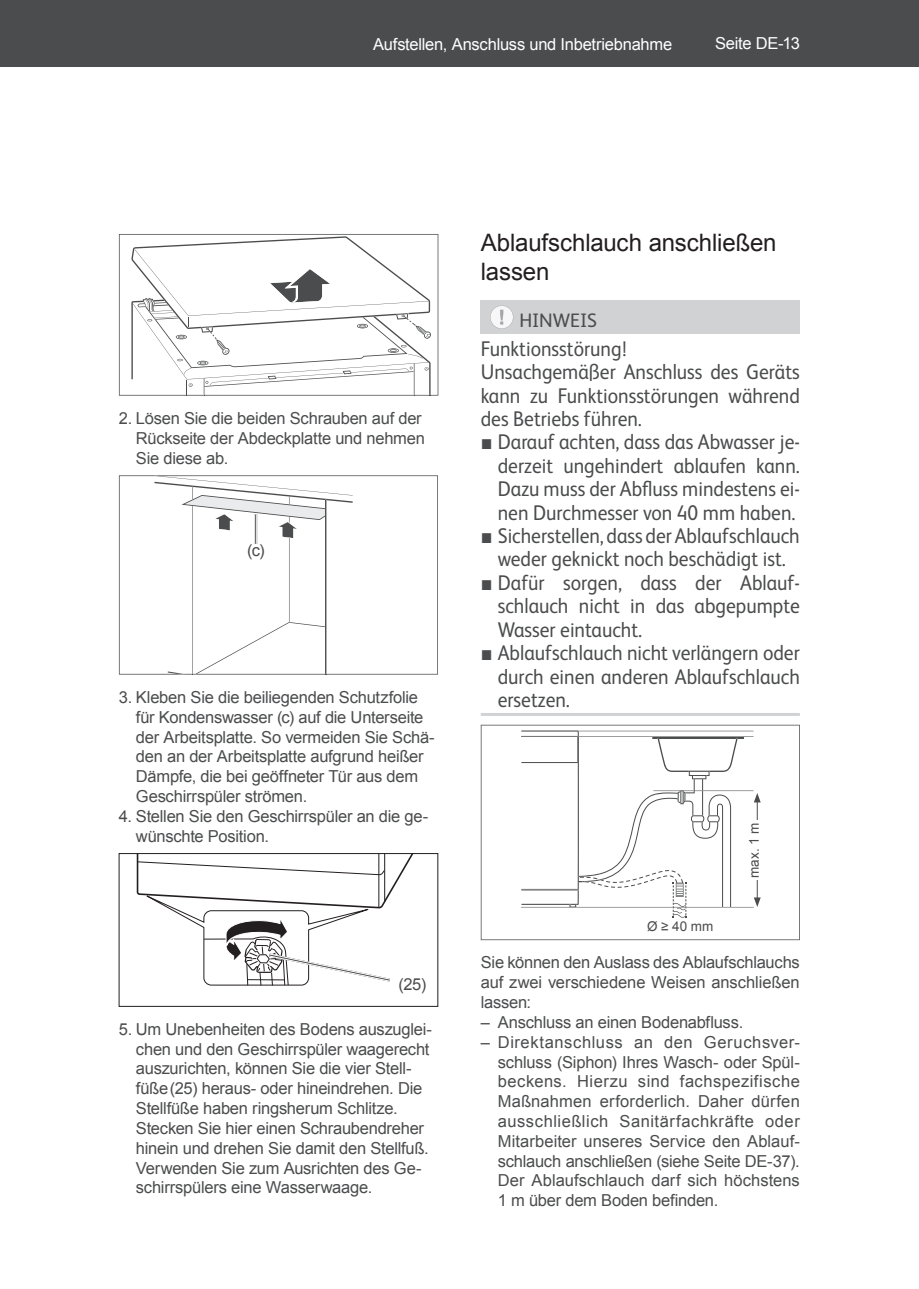
<style>
.page{position:relative;width:919px;height:1289px;background:#fff}
.page>*{position:absolute;margin:0;border:0;box-sizing:border-box;transform-origin:0 0}
.t1{font:24px/28.8px "Arial";letter-spacing:-.01em;color:#231f20}
.t2{font:21.3px/23.4px "FS Albert";color:#4b4c4d;text-align:justify;scale:.92 1}
.t3{font:19.5px "FS Albert";letter-spacing:-.005em;color:#4b4c4d}
.t4{font:16.5px/19.8px "Arial";letter-spacing:-.015em;color:#4b4c4d}
.t5{font:16.5px "Arial";letter-spacing:-.015em;color:#fff}
.t6{font:13.5px "Arial";color:#4b4c4d}
.s1{font-family:"Arial"}
</style>
<div class="page">
<div style="left:13px;top:0;width:905px;height:67px;background:#4b4c4d"></div>
<div style="left:0;top:0;width:13px;height:67px;background:#4b4c4d"></div>
<svg style="left:119px;top:234px;width:319px;height:161px"></svg>
<svg style="left:131px;top:236px;width:300px;height:160px"></svg>
<svg style="left:119px;top:475px;width:319px;height:199px"></svg>
<svg style="left:154px;top:476px;width:199px;height:199px"></svg>
<hr style="left:254px;top:514px;width:3px;height:30px;background:#4b4c4d">
<hr style="left:256px;top:514px;width:1px;height:30px;background:#fff">
<hr style="left:254px;top:514px;width:1px;height:30px;background:#fff">
<svg style="left:122px;top:853px;width:296px;height:133px"></svg>
<div style="left:480px;top:300px;width:319px;height:33px;background:#d1d2d4"></div>
<hr style="left:480px;top:713px;width:319px;height:3px;background:#d1d2d4">
<svg style="left:490px;top:305px;width:23px;height:24px"></svg>
<svg style="left:480px;top:724px;width:319px;height:216px"></svg>
<svg style="left:521px;top:730px;width:239px;height:187px"></svg>
<div style="left:748px;top:820px;width:10px;height:60px;background:#fff"></div>
<p class="t5" style="left:373px;top:33px;width:300px">Aufstellen, Anschluss und Inbetriebnahme</p>
<p class="t5" style="left:715px;top:33px;width:86px">Seite DE-13</p>
<p class="t4" style="left:136px;top:408px;width:290px;text-indent:-17px">2. Lösen Sie die beiden Schrauben auf der<br>Rückseite der Abdeckplatte und nehmen<br>Sie diese ab.</p>
<p class="t4" style="left:247px;top:540px;width:19px">(c)</p>
<p class="t4" style="left:136px;top:687px;width:300px;text-indent:-17px">3. Kleben Sie die beiliegenden Schutzfolie für Kondenswasser (c) auf die Unterseite der Arbeitsplatte. So vermeiden Sie Schä&shy;den an der Arbeitsplatte aufgrund heißer Dämpfe, die bei geöffneter Tür aus dem Geschirrspüler strömen.</p>
<p class="t4" style="left:136px;top:806px;width:294px;text-indent:-17px">4. Stellen Sie den Geschirrspüler an die ge&shy;wünschte Position.</p>
<p class="t4" style="left:398px;top:974px;width:29px">(25)</p>
<p class="t4" style="left:136px;top:1019px;width:297px;text-indent:-17px">5. Um Unebenheiten des Bodens auszuglei&shy;chen und den Geschirrspüler waagerecht auszurichten, können Sie die vier Stell&shy;füße (25) heraus- oder hineindrehen. Die Stellfüße haben ringsherum Schlitze.<br>Stecken Sie hier einen Schraubendreher hinein und drehen Sie damit den Stellfuß.<br>Verwenden Sie zum Ausrichten des Ge&shy;schirrspülers eine Was ser waa ge.</p>
<h1 class="t1" style="left:480px;top:229px;width:297px">Ablaufschlauch anschließen lassen</h1>
<p class="t3" style="left:519px;top:307px;width:79px">HINWEIS</p>
<p class="t2" style="left:480px;top:335px;width:348px;text-align:left">Funktionsstörung!<br>Unsachgemäßer Anschluss des Geräts kann zu Funktionsstörungen während des Betriebs führen.</p>
<p class="t2" style="left:497px;top:429px;width:330px;text-indent:-17px"><span class="s1">■</span> Darauf achten, dass das Abwasser je&shy;derzeit ungehindert ablaufen kann.<br>Dazu muss der Abfluss mindestens ei&shy;nen Durchmesser von 40 mm haben.</p>
<p class="t2" style="left:480px;top:523px;width:348px;text-align:center"><span class="s1">■</span> Sicherstellen, dass der Ablaufschlauch weder geknickt noch beschädigt ist.</p>
<p class="t2" style="left:497px;top:570px;width:330px;text-indent:-17px"><span class="s1">■</span> Dafür sorgen, dass der Ablauf&shy;schlauch nicht in das abgepumpte Wasser eintaucht.</p>
<p class="t2" style="left:497px;top:640px;width:330px;text-indent:-17px"><span class="s1">■</span> Ablaufschlauch nicht verlängern oder durch einen anderen Ablaufschlauch ersetzen.</p>
<p class="t6" style="left:647px;top:917px;width:68px">Ø ≥ 40 mm</p>
<p class="t6" style="left:745px;top:877px;width:57px;rotate:-90deg">max. 1 m</p>
<p class="t4" style="left:480px;top:952px;width:320px;text-align:justify">Sie können den Auslass des Ablaufschlauchs auf zwei verschiedene Weisen anschließen lassen:</p>
<p class="t4" style="left:480px;top:1012px;width:264px">– Anschluss an einen Boden abfluss.</p>
<p class="t4" style="left:497px;top:1032px;width:303px;text-align:justify;text-indent:-17px">– Direktanschluss an den Geruchsver&shy;schluss (Siphon) Ihres Wasch- oder Spül&shy;beckens. Hierzu sind fachspezifische Maßnahmen erforderlich. Daher dürfen ausschließlich Sanitärfachkräfte oder Mitarbeiter unseres Service den Ablauf&shy;schlauch anschließen (siehe Seite DE-37).<br>Der Ablaufschlauch darf sich höchstens 1 m über dem Boden befinden.</p>
</div>
